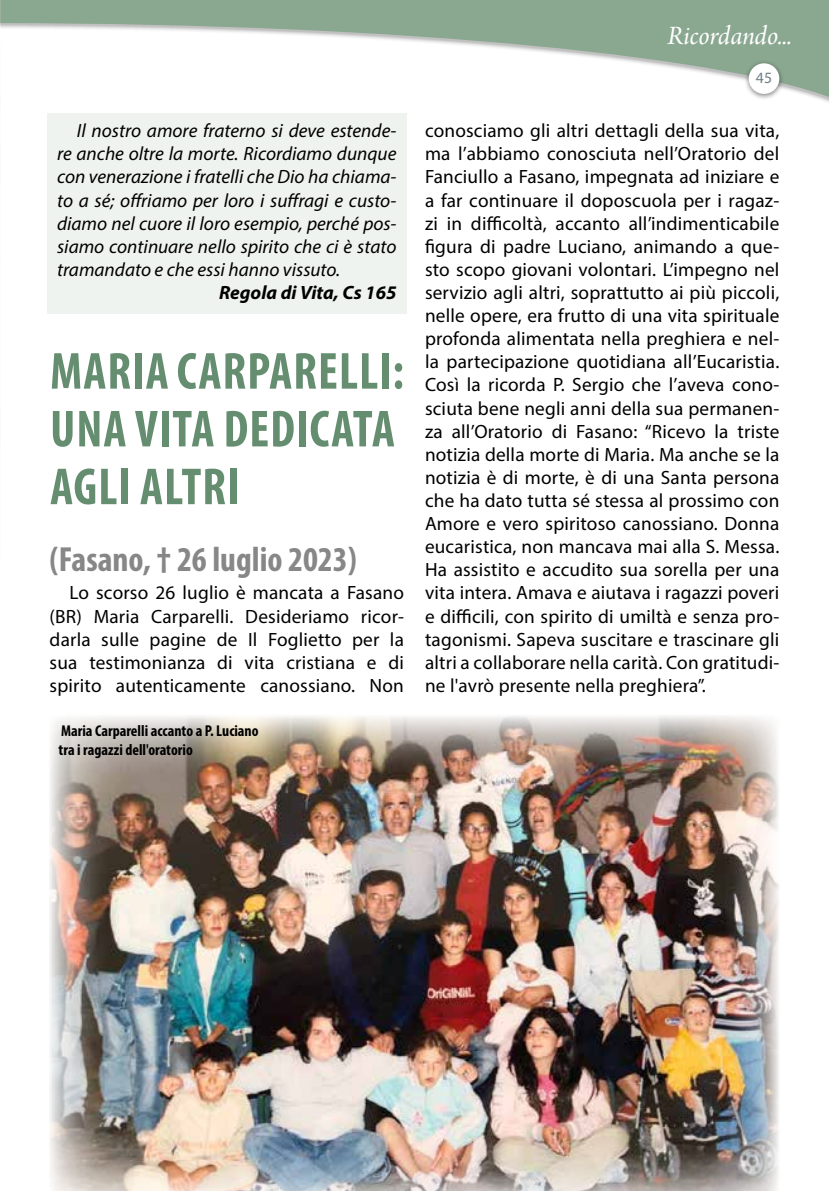
<style>
.page{position:relative;width:829px;height:1191px;background:#fff}
.page>*{position:absolute;margin:0;border:0;box-sizing:border-box;transform-origin:0 0}
.t1{font:700 condensed 52.5px/57.8px "Myriad Pro";letter-spacing:.02em;color:#658e70;scale:.96 1}
.t2{font:700 condensed 35px "Myriad Pro";color:#878787}
.t3{font:28px "Arno Pro Italic Subhead";letter-spacing:-.005em;color:#fff}
.t4{font:19.25px/23.1px "Myriad Pro";letter-spacing:.01em;color:#000;text-align:justify}
.t5{font:italic 19.25px/23.1px "Myriad Pro";color:#000;text-align:justify}
.t6{font:italic 700 19.25px "Myriad Pro";color:#000}
.t7{font:700 condensed 15.75px/18.9px "Myriad Pro";color:#000}
.t8{font:15.75px "Myriad Pro";color:#727f86}
</style>
<div class="page">
<div style="left:47px;top:113px;width:359px;height:178px;background:#eff3ef"></div>
<div style="left:47px;top:275px;width:359px;height:39px;background:#eff3ef"></div>
<img style="left:50px;top:716px;width:729px;height:475px">
<svg style="left:0;top:0;width:828px;height:102px"></svg>
<div style="left:743px;top:59px;width:41px;height:42px;background:#000;opacity:.5"></div>
<div style="left:748px;top:63px;width:31px;height:31px;background:#fff;border-radius:50%"></div>
<p class="t5" style="left:57px;top:119px;width:341px;text-indent:20px">Il nostro amore fraterno si deve estende&shy;re anche oltre la morte. Ricordiamo dunque con venerazione i fratelli che Dio ha chiama&shy;to a sé; offriamo per loro i suffragi e custo&shy;diamo nel cuore il loro esempio, perché pos&shy;siamo continuare nello spirito che ci è stato tramandato e che essi hanno vissuto.</p>
<p class="t6" style="left:219px;top:280px;width:179px">Regola di Vita, Cs 165</p>
<h1 class="t1" style="left:50px;top:341px;width:370px">MARIA CARPARELLI:<br>UNA VITA DEDICATA<br>AGLI ALTRI</h1>
<h2 class="t2" style="left:50px;top:537px;width:309px">(Fasano, † 26 luglio 2023)</h2>
<p class="t4" style="left:50px;top:581px;width:356px;text-indent:20px">Lo scorso 26 luglio è mancata a Fasano (BR) Maria Carparelli. Desideriamo ricor&shy;darla sulle pagine de Il Foglietto per la sua testimonianza di vita cristiana e di spirito autenticamente canossiano. Non</p>
<p class="t7" style="left:59px;top:721px;width:201px">Maria Carparelli accanto a P. Luciano tra i ragazzi dell'oratorio</p>
<h3 class="t3" style="left:667px;top:20px;width:126px">Ricordando...</h3>
<p class="t8" style="left:755px;top:68px;width:18px">45</p>
<p class="t4" style="left:425px;top:119px;width:356px">conosciamo gli altri dettagli della sua vita, ma l’abbiamo conosciuta nell’Oratorio del Fanciullo a Fasano, impegnata ad iniziare e a far continuare il doposcuola per i ragaz&shy;zi in difficoltà, accanto all’indimenticabile figura di padre Luciano, animando a que&shy;sto scopo giovani volontari. L’impegno nel servizio agli altri, soprattutto ai più piccoli, nelle opere, era frutto di una vita spirituale profonda alimentata nella preghiera e nel&shy;la partecipazione quotidiana all’Eucaristia.<br>Così la ricorda P. Sergio che l’aveva cono&shy;sciuta bene negli anni della sua permanen&shy;za all’Oratorio di Fasano: “Ricevo la triste notizia della morte di Maria. Ma anche se la notizia è di morte, è di una Santa persona che ha dato tutta sé stessa al prossimo con Amore e vero spiritoso canossiano. Donna eucaristica, non mancava mai alla S. Messa.<br>Ha assistito e accudito sua sorella per una vita intera. Amava e aiutava i ragazzi poveri e difficili, con spirito di umiltà e senza pro&shy;tagonismi. Sapeva suscitare e trascinare gli altri a collaborare nella carità. Con gratitudi&shy;ne l'avrò presente nella preghiera”.</p>
</div>
